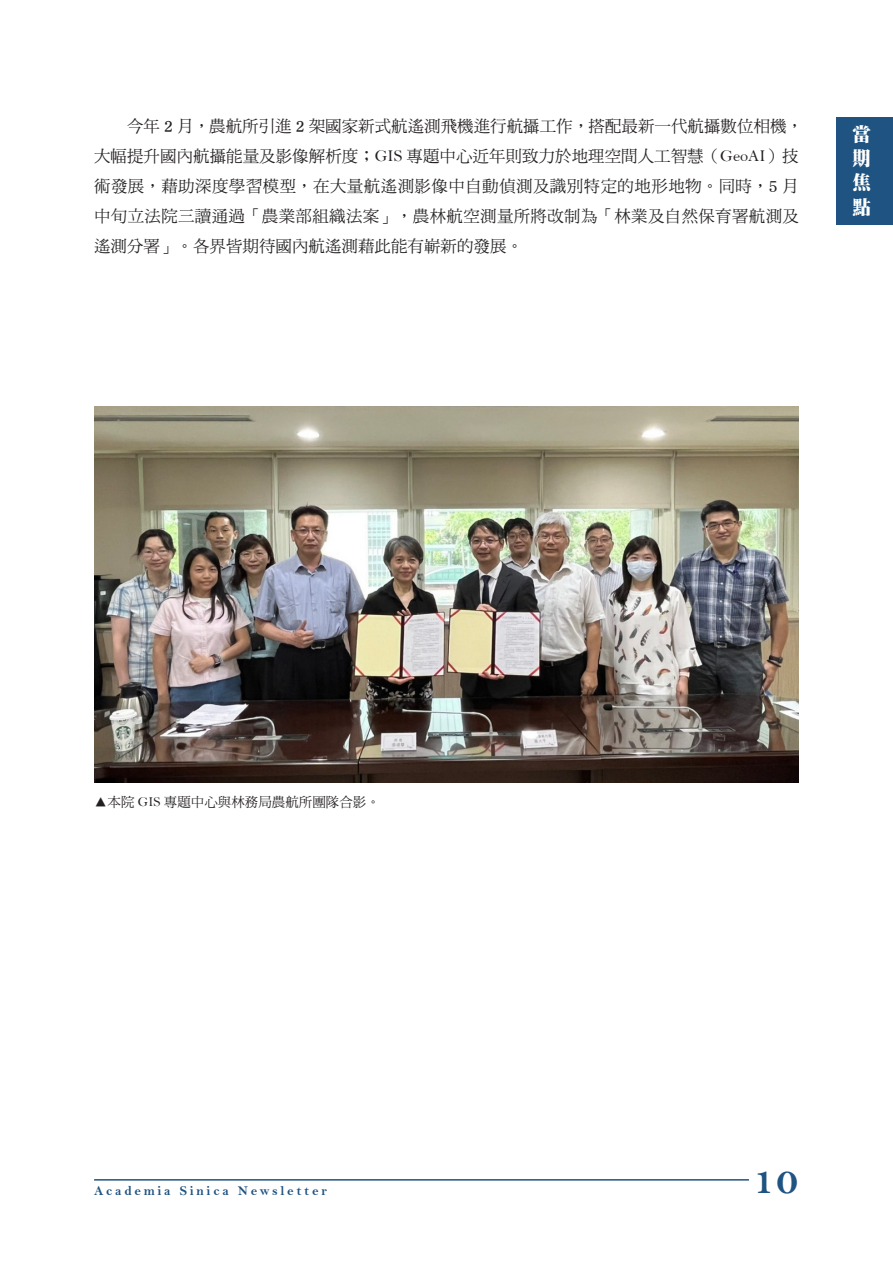
<style>
.page{position:relative;width:893px;height:1263px;background:#fff}
.page>*{position:absolute;margin:0;border:0;box-sizing:border-box;transform-origin:0 0}
.t1{font:40.5px "Bell MT Bold";color:#1f5382}
.t2{font:19.5px/24.3px "DF Ming W12 WIN BF";color:#fff;text-align:justify;scale:.95 1}
.t3{font:16.5px/30px "DF Ming Md HKP BF";color:#231f20}
.t4{font:13.5px "Bell MT Bold";letter-spacing:.2em;color:#1f5382}
.t5{font:13.5px "DF Ming Md HKP BF";color:#231f20}
.s1{font-family:"Bell"}
.s2{font-family:"DF Ming XB WIN BF"}
</style>
<div class="page">
<div style="left:836px;top:117px;width:57px;height:108px;background:#1f5382"></div>
<hr style="left:94px;top:1179px;width:655px;height:1px;background:#205381">
<img style="left:94px;top:407px;width:705px;height:376px">
<p class="t3" style="left:94px;top:111px;width:710px;text-indent:33px">今年 2 月，農航所引進 2 架國家新式航遙測飛機進行航攝工作，搭配最新一代航攝數位相機，大幅提升國內航攝能量及影像解析度；<span class="s1">GIS</span> 專題中心近年則致力於地理空間人工智慧（<span class="s1">GeoAI</span>）技術發展，藉助深度學習模型，在大量航遙測影像中自動偵測及識別特定的地形地物。同時，5 月中旬立法院三讀通過「農業部組織法案」，農林航空測量所將改制為「林業及自然保育署航測及遙測分署」。各界皆期待國內航遙測藉此能有嶄新的發展。</p>
<p class="t2" style="left:852px;top:122px;width:21px">當期焦點</p>
<p class="t5" style="left:94px;top:795px;width:287px"><span class="s2">▲</span>本院 <span class="s1">GIS</span> 專題中心與林務局農航所團隊合影。</p>
<p class="t4" style="left:94px;top:1182px;width:234px">Academia Sinica Newsletter</p>
<h1 class="t1" style="left:753px;top:1155px;width:47px">10</h1>
</div>
